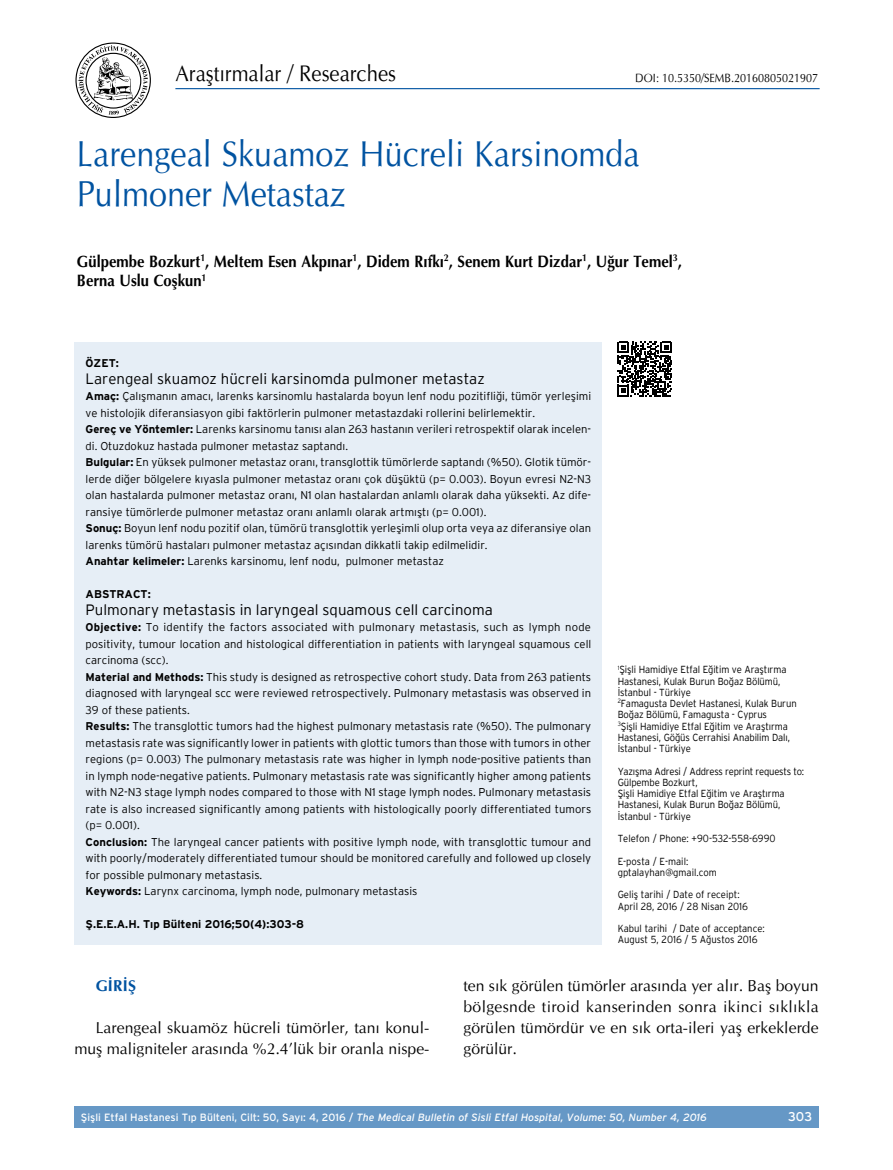
<style>
.page{position:relative;width:893px;height:1170px;background:#fff}
.page>*{position:absolute;margin:0;border:0;box-sizing:border-box;transform-origin:0 0}
.t1{font:36px/40.5px "Optima";color:#0053a1;scale:.9 1}
.t2{font:22.5px "Optima";color:#000;scale:.9 1}
.t3{font:700 16.5px/19.8px "Optima";color:#000;scale:.9 1}
.t4{font:15.75px/21px "Optima";letter-spacing:.005em;color:#000;text-align:right}
.t5{font:700 15.75px "Optima";color:#0053a1}
.t6{font:300 15px "Interstate";color:#000}
.t7{font:12.75px "Interstate";color:#fff}
.t8{font:12px "Optima";color:#000;scale:.9 1}
.t9{font:300 11.25px/16.5px "Interstate";color:#000}
.t10{font:700 11.25px "Interstate";color:#000}
.t11{font:italic 10.5px "Interstate";color:#fff}
.t12{font:300 10.2px/11.2px "Interstate";letter-spacing:-.01em;color:#000;scale:.93 1}
.s1{font-weight:700}
.s2{font-style:normal}
</style>
<div class="page">
<div style="left:74px;top:1106px;width:745px;height:21px;background:#6698c6"></div>
<hr style="left:175px;top:88px;width:645px;height:1px;background:#0053a1">
<div style="left:75px;top:43px;width:76px;height:75px;border:1px solid #000;border-radius:50%"></div>
<svg style="left:78px;top:45px;width:70px;height:70px"></svg>
<div style="left:74px;top:342px;width:528px;height:603px;background:#e6eef6"></div>
<svg style="left:617px;top:341px;width:55px;height:55px"></svg>
<h2 class="t2" style="left:175px;top:60px;width:247px">Araştırmalar / Researches</h2>
<p class="t8" style="left:635px;top:71px;width:205px">DOI: 10.5350/SEMB.20160805021907</p>
<h1 class="t1" style="left:77px;top:133px;width:627px">Larengeal Skuamoz Hücreli Karsinomda<br>Pulmoner Metastaz</h1>
<h3 class="t3" style="left:77px;top:251px;width:674px">Gülpembe Bozkurt<sup>1</sup>, Meltem Esen Akpınar<sup>1</sup>, Didem Rıfkı<sup>2</sup>, Senem Kurt Dizdar<sup>1</sup>, Uğur Temel<sup>3</sup>,<br>Berna Uslu Coşkun<sup>1</sup></h3>
<p class="t10" style="left:86px;top:356px;width:35px">ÖZET:</p>
<h3 class="t6" style="left:86px;top:369px;width:401px">Larengeal skuamoz hücreli karsinomda pulmoner metastaz</h3>
<p class="t9" style="left:86px;top:387px;width:507px"><span class="s1">Amaç:</span> Çalışmanın amacı, larenks karsinomlu hastalarda boyun lenf nodu pozitifliği, tümör yerleşimi ve histolojik diferansiasyon gibi faktörlerin pulmoner metastazdaki rollerini belirlemektir.<br><span class="s1">Gereç ve Yöntemler:</span> Larenks karsinomu tanısı alan 263 hastanın verileri retrospektif olarak incelen&shy;di. Otuzdokuz hastada pulmoner metastaz saptandı.<br><span class="s1">Bulgular:</span> En yüksek pulmoner metastaz oranı, transglottik tümörlerde saptandı (%50). Glotik tümör&shy;lerde diğer bölgelere kıyasla pulmoner metastaz oranı çok düşüktü (p= 0.003). Boyun evresi N2-N3 olan hastalarda pulmoner metastaz oranı, N1 olan hastalardan anlamlı olarak daha yüksekti. Az dife&shy;ransiye tümörlerde pulmoner metastaz oranı anlamlı olarak artmıştı (p= 0.001).<br><span class="s1">Sonuç:</span> Boyun lenf nodu pozitif olan, tümörü transglottik yerleşimli olup orta veya az diferansiye olan larenks tümörü hastaları pulmoner metastaz açısından dikkatli takip edilmelidir.<br><span class="s1">Anahtar kelimeler:</span> Larenks karsinomu, lenf nodu, pulmoner metastaz</p>
<p class="t10" style="left:86px;top:587px;width:67px">ABSTRACT:</p>
<h3 class="t6" style="left:86px;top:600px;width:409px">Pulmonary metastasis in laryngeal squamous cell carcinoma</h3>
<p class="t9" style="left:86px;top:618px;width:507px"><span class="s1">Objective:</span> To identify the factors associated with pulmonary metastasis, such as lymph node positivity, tumour location and histological differentiation in patients with laryngeal squamous cell carcinoma (scc).<br><span class="s1">Material and Methods:</span> This study is designed as retrospective cohort study. Data from 263 patients diagnosed with laryngeal scc were reviewed retrospectively. Pulmonary metastasis was observed in 39 of these patients.<br><span class="s1">Results:</span> The transglottic tumors had the highest pulmonary metastasis rate (%50). The pulmonary metastasis rate was significantly lower in patients with glottic tumors than those with tumors in other regions (p= 0.003) The pulmonary metastasis rate was higher in lymph node-positive patients than in lymph node-negative patients. Pulmonary metastasis rate was significantly higher among patients with N2-N3 stage lymph nodes compared to those with N1 stage lymph nodes. Pulmonary metastasis rate is also increased significantly among patients with histologically poorly differentiated tumors (p= 0.001).<br><span class="s1">Conclusion:</span> The laryngeal cancer patients with positive lymph node, with transglottic tumour and with poorly/moderately differentiated tumour should be monitored carefully and followed up closely for possible pulmonary metastasis.<br><span class="s1">Keywords:</span> Larynx carcinoma, lymph node, pulmonary metastasis</p>
<p class="t10" style="left:86px;top:917px;width:220px">Ş.E.E.A.H. Tıp Bülteni 2016;50(4):303-8</p>
<p class="t12" style="left:618px;top:663px;width:194px"><sup>1</sup>Şişli Hamidiye Etfal Eğitim ve Araştırma Hastanesi, Kulak Burun Boğaz Bölümü, İstanbul - Türkiye<br><sup>2</sup>Famagusta Devlet Hastanesi, Kulak Burun Boğaz Bölümü, Famagusta - Cyprus<br><sup>3</sup>Şişli Hamidiye Etfal Eğitim ve Araştırma Hastanesi, Göğüs Cerrahisi Anabilim Dalı, İstanbul - Türkiye</p>
<p class="t12" style="left:618px;top:765px;width:202px">Yazışma Adresi / Address reprint requests to:<br>Gülpembe Bozkurt,<br>Şişli Hamidiye Etfal Eğitim ve Araştırma<br>Hastanesi, Kulak Burun Boğaz Bölümü,<br>İstanbul - Türkiye</p>
<p class="t12" style="left:618px;top:832px;width:171px">Telefon / Phone: +90-532-558-6990</p>
<p class="t12" style="left:618px;top:855px;width:108px">E-posta / E-mail: gptalayhan@gmail.com</p>
<p class="t12" style="left:618px;top:888px;width:142px">Geliş tarihi / Date of receipt:<br>April 28, 2016 / 28 Nisan 2016</p>
<p class="t12" style="left:618px;top:922px;width:160px">Kabul tarihi / Date of acceptance:<br>August 5, 2016 / 5 Ağustos 2016</p>
<h3 class="t5" style="left:96px;top:975px;width:42px">GİRİŞ</h3>
<h3 class="t4" style="left:74px;top:1017px;width:357px">Larengeal skuamöz hücreli tümörler, tanı konul&shy;muş maligniteler arasında %2.4’lük bir oranla nispe-</h3>
<h3 class="t4" style="left:463px;top:975px;width:357px;text-align:justify">ten sık görülen tümörler arasında yer alır. Baş boyun bölgesnde tiroid kanserinden sonra ikinci sıklıkla görülen tümördür ve en sık orta-ileri yaş erkeklerde görülür.</h3>
<p class="t11" style="left:81px;top:1110px;width:627px"><span class="s2">Şişli Etfal Hastanesi T›p Bülteni, Cilt: 50, Say›: 4, 2016 /</span> The Medical Bulletin of Sisli Etfal Hospital, Volume: 50, Number 4, 2016</p>
<p class="t7" style="left:788px;top:1108px;width:26px">303</p>
</div>
